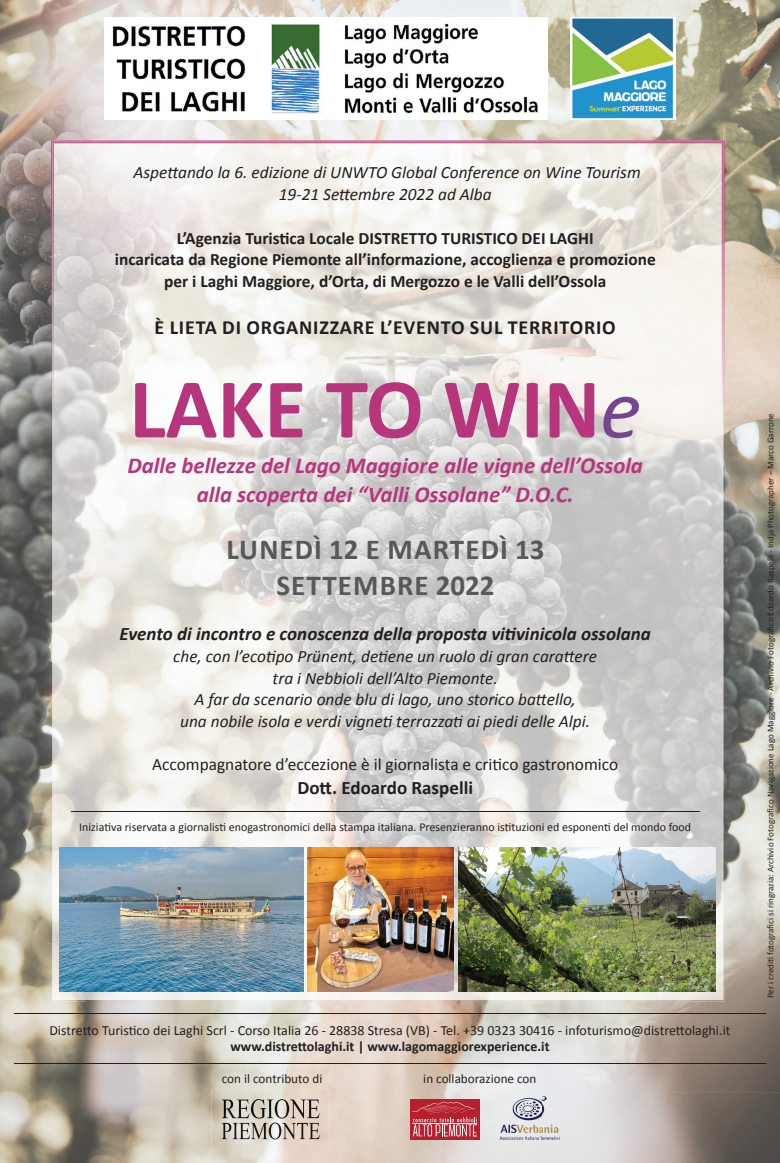
<style>
.page{position:relative;width:780px;height:1163px;background:#fff}
.page>*{position:absolute;margin:0;border:0;box-sizing:border-box;transform-origin:0 0}
.t1{font:700 85.7px "Calibri";color:#b7357d}
.t2{font:700 29px/35.7px "Calibri";letter-spacing:.04em;color:#57585a;text-align:center}
.t3{font:italic 700 22.8px/28.2px "Calibri";color:#b7357d;text-align:center}
.t4{font:700 20.1px "Calibri";letter-spacing:.04em;color:#231f20}
.t5{font:italic 700 19px "Calibri";color:#231f20}
.t6{font:700 19px "Calibri";color:#231f20}
.t7{font:italic 17.3px/21.7px "Calibri";color:#231f20;text-align:center}
.t8{font:700 17.3px/21.7px "Calibri";color:#231f20;text-align:center}
.t9{font:17.3px "Calibri";color:#231f20}
.t10{font:14px "Calibri";color:#231f20}
.t11{font:700 14px "Calibri";color:#231f20}
.t12{font:13.2px "Calibri";color:#231f20}
.t13{font:12px "Calibri";color:#231f20}
.t14{font:9px "Calibri";color:#231f20}
.s1{font-weight:400;font-style:italic;color:#75458e}
</style>
<div class="page">
<img style="left:0;top:0;width:780px;height:140px">
<img style="left:0;top:140px;width:51px;height:846px">
<img style="left:724px;top:140px;width:56px;height:846px">
<img style="left:0;top:986px;width:212px;height:176px">
<img style="left:212px;top:986px;width:568px;height:106px">
<img style="left:319px;top:1092px;width:177px;height:70px">
<img style="left:567px;top:1092px;width:213px;height:70px">
<img style="left:212px;top:1148px;width:107px;height:14px">
<img style="left:88px;top:177px;width:599px;height:821px">
<img style="left:570px;top:18px;width:105px;height:102px">
<img style="left:105px;top:18px;width:442px;height:102px">
<img style="left:212px;top:1089px;width:118px;height:59px">
<img style="left:237px;top:1098px;width:83px;height:20px">
<img style="left:239px;top:1122px;width:81px;height:17px">
<div style="left:410px;top:1098px;width:69px;height:41px;background:#b61f2d"></div>
<svg style="left:412px;top:1101px;width:65px;height:35px"></svg>
<img style="left:491px;top:1092px;width:77px;height:51px">
<hr style="left:14px;top:1062px;width:751px;height:1px;background:#231f20">
<hr style="left:71px;top:810px;width:628px;height:1px;background:#231f20">
<hr style="left:14px;top:1013px;width:751px;height:1px;background:#231f20">
<img style="left:88px;top:846px;width:215px;height:145px">
<img style="left:307px;top:846px;width:146px;height:145px">
<img style="left:459px;top:846px;width:228px;height:145px">
<img style="left:51px;top:140px;width:673px;height:35px">
<img style="left:51px;top:175px;width:35px;height:826px">
<img style="left:689px;top:175px;width:35px;height:826px">
<img style="left:86px;top:998px;width:603px;height:3px">
<img style="left:52px;top:142px;width:671px;height:35px">
<img style="left:52px;top:177px;width:36px;height:822px">
<img style="left:687px;top:177px;width:36px;height:822px">
<p class="t7" style="left:133px;top:161px;width:508px">Aspettando la 6. edizione di UNWTO Global Conference on Wine Tourism<br>19-21 Settembre 2022 ad Alba</p>
<p class="t8" style="left:115px;top:226px;width:542px">L’Agenzia Turistica Locale DISTRETTO TURISTICO DEI LAGHI<br>incaricata da Regione Piemonte all’informazione, accoglienza e promozione per i Laghi Maggiore, d’Orta, di Mergozzo e le Valli dell’Ossola</p>
<p class="t4" style="left:154px;top:314px;width:462px">È LIETA DI ORGANIZZARE L’EVENTO SUL TERRITORIO</p>
<h1 class="t1" style="left:129px;top:355px;width:513px">LAKE TO WIN<span class="s1">e</span></h1>
<h3 class="t3" style="left:127px;top:450px;width:517px">Dalle bellezze del Lago Maggiore alle vigne dell’Ossola alla scoperta dei “Valli Ossolane” D.O.C.</h3>
<h2 class="t2" style="left:226px;top:530px;width:319px">LUNEDÌ 12 E MARTEDÌ 13<br>SETTEMBRE 2022</h2>
<p class="t5" style="left:120px;top:622px;width:532px">Evento di incontro e conoscenza della proposta vitivinicola ossolana</p>
<p class="t7" style="left:173px;top:644px;width:425px">che, con l’ecotipo Prünent, detiene un ruolo di gran carattere tra i Nebbioli dell’Alto Piemonte.<br>A far da scenario onde blu di lago, uno storico battello,<br>una nobile isola e verdi vigneti terrazzati ai piedi delle Alpi.</p>
<p class="t9" style="left:152px;top:753px;width:467px">Accompagnatore d’eccezione è il giornalista e critico gastronomico</p>
<p class="t6" style="left:297px;top:775px;width:177px">Dott. Edoardo Raspelli</p>
<p class="t13" style="left:79px;top:819px;width:613px">Iniziativa riservata a giornalisti enogastronomici della stampa italiana. Presenzieranno istituzioni ed esponenti del mondo food</p>
<p class="t10" style="left:49px;top:1020px;width:682px">Distretto Turistico dei Laghi Scrl - Corso Italia 26 - 28838 Stresa (VB) - Tel. +39 0323 30416 - infoturismo@distrettolaghi.it</p>
<p class="t11" style="left:230px;top:1037px;width:320px">www.distrettolaghi.it | www.lagomaggiorexperience.it</p>
<p class="t12" style="left:222px;top:1070px;width:102px">con il contributo di</p>
<p class="t12" style="left:423px;top:1070px;width:115px">in collaborazione con</p>
<p class="t14" style="left:765px;top:998px;width:586px;rotate:-90deg">Per i crediti fotografici si ringrazia: Archivio Fotografico Navigazione Lago Maggiore - Archivio Fotografico Edoardo Raspelli - Indja Photographer – Marco Garrone</p>
</div>
